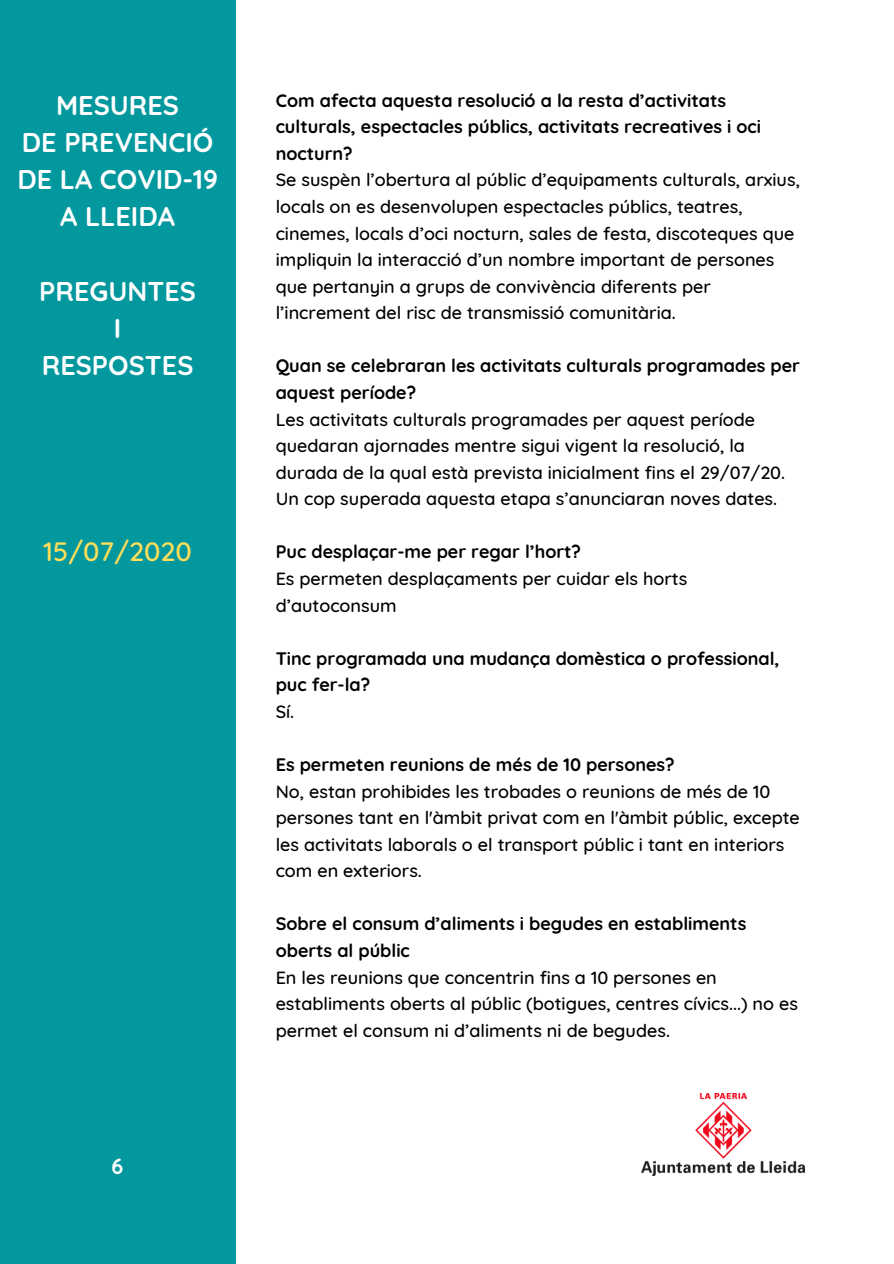
<style>
.page{position:relative;width:894px;height:1264px;background:#fff}
.page>*{position:absolute;margin:0;border:0;box-sizing:border-box;transform-origin:0 0}
.t1{font:700 27px/37.2px "Quicksand";color:#fff;text-align:center}
.t2{font:500 27px "Quicksand";color:#ffde59}
.t3{font:700 22.05px "Quicksand";color:#fff}
.t4{font:500 18px/26.5px "Quicksand";color:#000}
.t5{font:700 18px/26.5px "Quicksand";color:#000}
</style>
<div class="page">
<img style="left:641px;top:1093px;width:163px;height:82px">
<div style="left:0;top:0;width:236px;height:1263px;background:#03989e"></div>
<h1 class="t1" style="left:17px;top:86px;width:202px">MESURES<br>DE PREVENCIÓ<br>DE LA COVID-19<br>A LLEIDA</h1>
<h1 class="t1" style="left:39px;top:272px;width:158px">PREGUNTES<br>I<br>RESPOSTES</h1>
<h1 class="t2" style="left:43px;top:534px;width:150px">15/07/2020</h1>
<p class="t3" style="left:112px;top:1152px;width:14px">6</p>
<p class="t5" style="left:275px;top:87px;width:487px">Com afecta aquesta resolució a la resta d’activitats culturals, espectacles públics, activitats recreatives i oci nocturn?</p>
<p class="t4" style="left:275px;top:166px;width:525px">Se suspèn l’obertura al públic d’equipaments culturals, arxius, locals on es desenvolupen espectacles públics, teatres, cinemes, locals d’oci nocturn, sales de festa, discoteques que impliquin la interacció d’un nombre important de persones que pertanyin a grups de convivència diferents per l’increment del risc de transmissió comunitària.</p>
<p class="t5" style="left:275px;top:352px;width:525px">Quan se celebraran les activitats culturals programades per aquest període?</p>
<p class="t4" style="left:275px;top:405px;width:511px">Les activitats culturals programades per aquest període quedaran ajornades mentre sigui vigent la resolució, la durada de la qual està prevista inicialment fins el 29/07/20.<br>Un cop superada aquesta etapa s’anunciaran noves dates.</p>
<p class="t5" style="left:275px;top:538px;width:307px">Puc desplaçar-me per regar l’hort?</p>
<p class="t4" style="left:275px;top:565px;width:413px">Es permeten desplaçaments per cuidar els horts d’autoconsum</p>
<p class="t5" style="left:275px;top:644px;width:505px">Tinc programada una mudança domèstica o professional, puc fer-la?</p>
<p class="t4" style="left:275px;top:697px;width:20px">Sí.</p>
<p class="t5" style="left:275px;top:751px;width:400px">Es permeten reunions de més de 10 persones?</p>
<p class="t4" style="left:275px;top:777px;width:525px">No, estan prohibides les trobades o reunions de més de 10 persones tant en l'àmbit privat com en l'àmbit públic, excepte les activitats laborals o el transport públic i tant en interiors com en exteriors.</p>
<p class="t5" style="left:275px;top:910px;width:472px">Sobre el consum d’aliments i begudes en establiments oberts al públic</p>
<p class="t4" style="left:275px;top:963px;width:523px">En les reunions que concentrin fins a 10 persones en establiments oberts al públic (botigues, centres cívics...) no es permet el consum ni d’aliments ni de begudes.</p>
</div>
